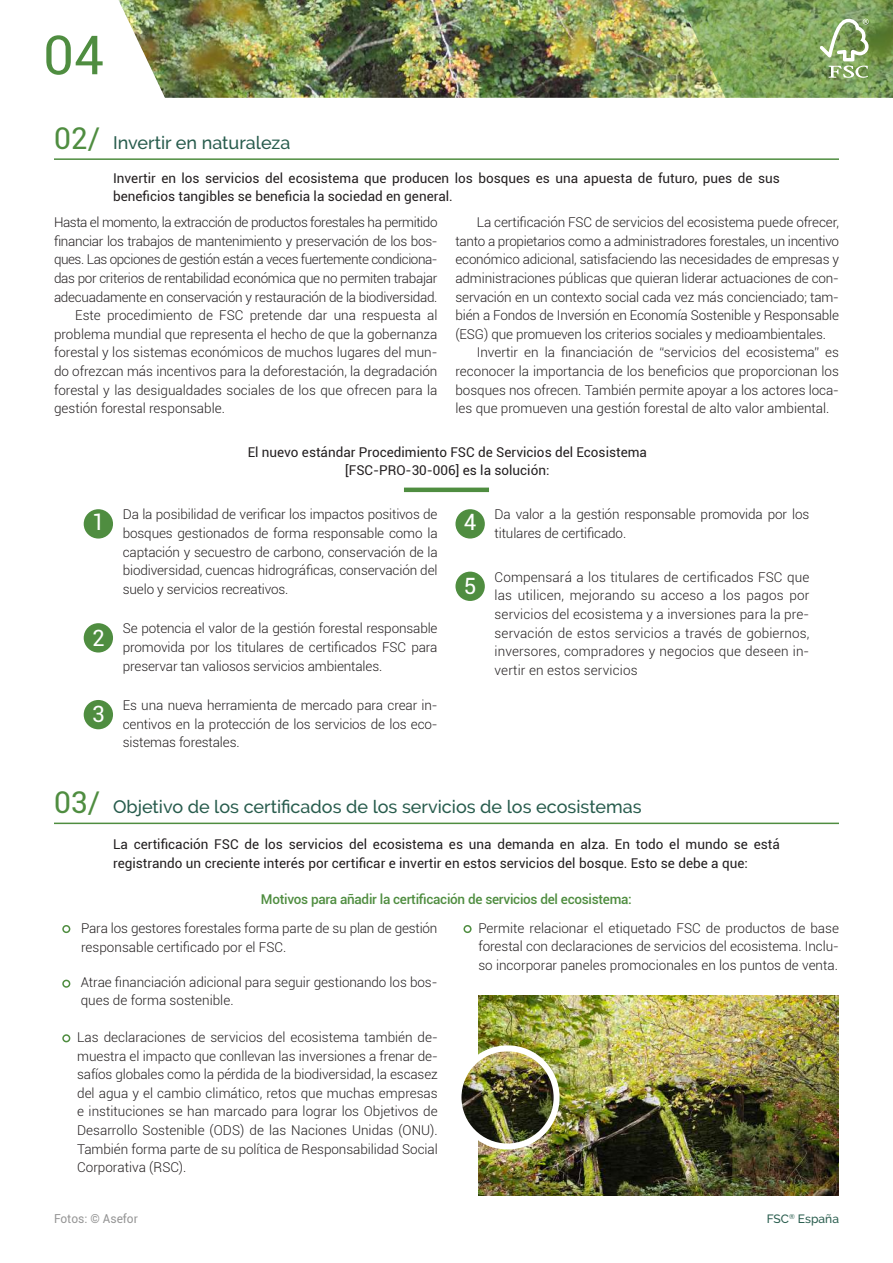
<style>
.page{position:relative;width:893px;height:1263px;background:#fff}
.page>*{position:absolute;margin:0;border:0;box-sizing:border-box;transform-origin:0 0}
.t1{font:54px "Roboto";color:#4f8d40}
.t2{font:30px "Roboto";color:#4f8d40}
.t3{font:22.5px "Roboto";color:#fff}
.t4{font:500 18px "Raleway";color:#285c4d}
.t5{font:300 13.5px/18.6px "Roboto";letter-spacing:-.01em;color:#231f20;text-align:justify}
.t6{font:13.5px/18.6px "Roboto";color:#231f20}
.t7{font:300 13.5px "Roboto";letter-spacing:-.03em;color:#231f20}
.t8{font:300 13.5px "Roboto";letter-spacing:-.035em;color:#231f20}
.t9{font:500 13.5px "Roboto";letter-spacing:-.02em;color:#4f8d40}
.t10{font:12.3px "Roboto";color:#969696}
.t11{font:500 12px "Raleway";color:#285c4d}
</style>
<div class="page">
<hr style="left:54px;top:158px;width:785px;height:2px;background:#4f8d40">
<hr style="left:54px;top:822px;width:785px;height:2px;background:#4f8d40">
<img style="left:119px;top:0;width:550px;height:98px">
<img style="left:669px;top:0;width:224px;height:98px">
<hr style="left:404px;top:488px;width:85px;height:4px;background:#4f8d40">
<div style="left:84px;top:509px;width:29px;height:29px;background:#4f8d40;border-radius:50%"></div>
<div style="left:455px;top:509px;width:30px;height:29px;background:#4f8d40;border-radius:50%"></div>
<div style="left:84px;top:623px;width:29px;height:29px;background:#4f8d40;border-radius:50%"></div>
<div style="left:84px;top:700px;width:29px;height:29px;background:#4f8d40;border-radius:50%"></div>
<div style="left:455px;top:572px;width:30px;height:29px;background:#4f8d40;border-radius:50%"></div>
<div style="left:62px;top:925px;width:8px;height:8px;border:2px solid #4f8d40;border-radius:50%"></div>
<div style="left:463px;top:925px;width:9px;height:8px;border:2px solid #4f8d40;border-radius:50%"></div>
<div style="left:62px;top:980px;width:8px;height:8px;border:2px solid #4f8d40;border-radius:50%"></div>
<div style="left:62px;top:1034px;width:8px;height:8px;border:2px solid #4f8d40;border-radius:50%"></div>
<img style="left:478px;top:995px;width:361px;height:201px">
<img style="left:458px;top:1048px;width:99px;height:98px;border-radius:49px">
<div style="left:455px;top:1045px;width:105px;height:104px;border:6px solid #fff;border-radius:50%"></div>
<h1 class="t1" style="left:43px;top:17px;width:62px">04</h1>
<h2 class="t2" style="left:54px;top:118px;width:48px">02/</h2>
<h3 class="t4" style="left:113px;top:132px;width:179px">Invertir en naturaleza</h3>
<p class="t6" style="left:113px;top:168px;width:668px">Invertir en los servicios del ecosistema que producen los bosques es una apuesta de futuro, pues de sus beneficios tangibles se beneficia la sociedad en general.</p>
<p class="t7" style="left:54px;top:213px;width:385px">Hasta el momento, la extracción de productos forestales ha permitido</p>
<p class="t5" style="left:54px;top:231px;width:385px">financiar los trabajos de mantenimiento y preservación de los bos-</p>
<p class="t8" style="left:54px;top:250px;width:385px">ques. Las opciones de gestión están a veces fuertemente condiciona-</p>
<p class="t5" style="left:54px;top:269px;width:385px">das por criterios de rentabilidad económica que no permiten trabajar</p>
<p class="t5" style="left:54px;top:287px;width:385px">adecuadamente en conservación y restauración de la biodiversidad.</p>
<p class="t5" style="left:75px;top:306px;width:364px">Este procedimiento de FSC pretende dar una respuesta al</p>
<p class="t5" style="left:54px;top:324px;width:385px">problema mundial que representa el hecho de que la gobernanza</p>
<p class="t5" style="left:54px;top:343px;width:385px">forestal y los sistemas económicos de muchos lugares del mun-</p>
<p class="t5" style="left:54px;top:362px;width:385px">do ofrezcan más incentivos para la deforestación, la degradación</p>
<p class="t5" style="left:54px;top:380px;width:385px">forestal y las desigualdades sociales de los que ofrecen para la</p>
<p class="t5" style="left:54px;top:399px;width:172px">gestión forestal responsable.</p>
<p class="t5" style="left:477px;top:213px;width:364px">La certificación FSC de servicios del ecosistema puede ofrecer,</p>
<p class="t5" style="left:455px;top:231px;width:385px">tanto a propietarios como a administradores forestales, un incentivo</p>
<p class="t5" style="left:455px;top:250px;width:385px">económico adicional, satisfaciendo las necesidades de empresas y</p>
<p class="t5" style="left:455px;top:269px;width:385px">administraciones públicas que quieran liderar actuaciones de con-</p>
<p class="t5" style="left:455px;top:287px;width:385px">servación en un contexto social cada vez más concienciado; tam-</p>
<p class="t5" style="left:455px;top:306px;width:385px">bién a Fondos de Inversión en Economía Sostenible y Responsable</p>
<p class="t5" style="left:455px;top:324px;width:372px">(ESG) que promueven los criterios sociales y medioambientales.</p>
<p class="t5" style="left:477px;top:343px;width:364px">Invertir en la financiación de “servicios del ecosistema” es</p>
<p class="t5" style="left:455px;top:362px;width:385px">reconocer la importancia de los beneficios que proporcionan los</p>
<p class="t5" style="left:455px;top:380px;width:385px">bosques nos ofrecen. También permite apoyar a los actores loca-</p>
<p class="t5" style="left:455px;top:399px;width:375px">les que promueven una gestión forestal de alto valor ambiental.</p>
<p class="t6" style="left:248px;top:442px;width:401px;text-align:center">El nuevo estándar Procedimiento FSC de Servicios del Ecosistema [FSC-PRO-30-006] es la solución:</p>
<p class="t5" style="left:123px;top:505px;width:316px">Da la posibilidad de verificar los impactos positivos de bosques gestionados de forma responsable como la captación y secuestro de carbono, conservación de la biodiversidad, cuencas hidrográficas, conservación del suelo y servicios recreativos.</p>
<h3 class="t3" style="left:92px;top:507px;width:14px">1</h3>
<h3 class="t3" style="left:464px;top:507px;width:14px">4</h3>
<h3 class="t3" style="left:464px;top:570px;width:14px">5</h3>
<h3 class="t3" style="left:92px;top:622px;width:14px">2</h3>
<h3 class="t3" style="left:92px;top:699px;width:14px">3</h3>
<p class="t5" style="left:123px;top:619px;width:316px">Se potencia el valor de la gestión forestal responsable promovida por los titulares de certificados FSC para preservar tan valiosos servicios ambientales.</p>
<p class="t5" style="left:123px;top:695px;width:316px">Es una nueva herramienta de mercado para crear in&shy;centivos en la protección de los servicios de los eco&shy;sistemas forestales.</p>
<p class="t5" style="left:495px;top:505px;width:316px">Da valor a la gestión responsable promovida por los titulares de certificado.</p>
<p class="t5" style="left:495px;top:567px;width:316px">Compensará a los titulares de certificados FSC que las utilicen, mejorando su acceso a los pagos por servicios del ecosistema y a inversiones para la pre&shy;servación de estos servicios a través de gobiernos, inversores, compradores y negocios que deseen in&shy;vertir en estos servicios</p>
<h2 class="t2" style="left:54px;top:782px;width:48px">03/</h2>
<h3 class="t4" style="left:113px;top:797px;width:530px">Objetivo de los certificados de los servicios de los ecosistemas</h3>
<p class="t6" style="left:113px;top:835px;width:668px">La certificación FSC de los servicios del ecosistema es una demanda en alza. En todo el mundo se está registrando un creciente interés por certificar e invertir en estos servicios del bosque. Esto se debe a que:</p>
<p class="t9" style="left:261px;top:890px;width:372px">Motivos para añadir la certificación de servicios del ecosistema:</p>
<p class="t5" style="left:81px;top:919px;width:358px">Para los gestores forestales forma parte de su plan de gestión responsable certificado por el FSC.</p>
<p class="t5" style="left:81px;top:972px;width:358px">Atrae financiación adicional para seguir gestionando los bos&shy;ques de forma sostenible.</p>
<p class="t5" style="left:478px;top:918px;width:362px">Permite relacionar el etiquetado FSC de productos de base forestal con declaraciones de servicios del ecosistema. Inclu&shy;so incorporar paneles promocionales en los puntos de venta.</p>
<p class="t5" style="left:77px;top:1027px;width:362px">Las declaraciones de servicios del ecosistema también de&shy;muestra el impacto que conllevan las inversiones a frenar de&shy;safíos globales como la pérdida de la biodiversidad, la escasez del agua y el cambio climático, retos que muchas empresas e instituciones se han marcado para lograr los Objetivos de Desarrollo Sostenible (ODS) de las Naciones Unidas (ONU).<br>También forma parte de su política de Responsabilidad Social Corporativa (RSC).</p>
<p class="t10" style="left:54px;top:1210px;width:85px">Fotos: © Asefor</p>
<p class="t11" style="left:767px;top:1212px;width:74px">FSC<sup>®</sup> España</p>
</div>
